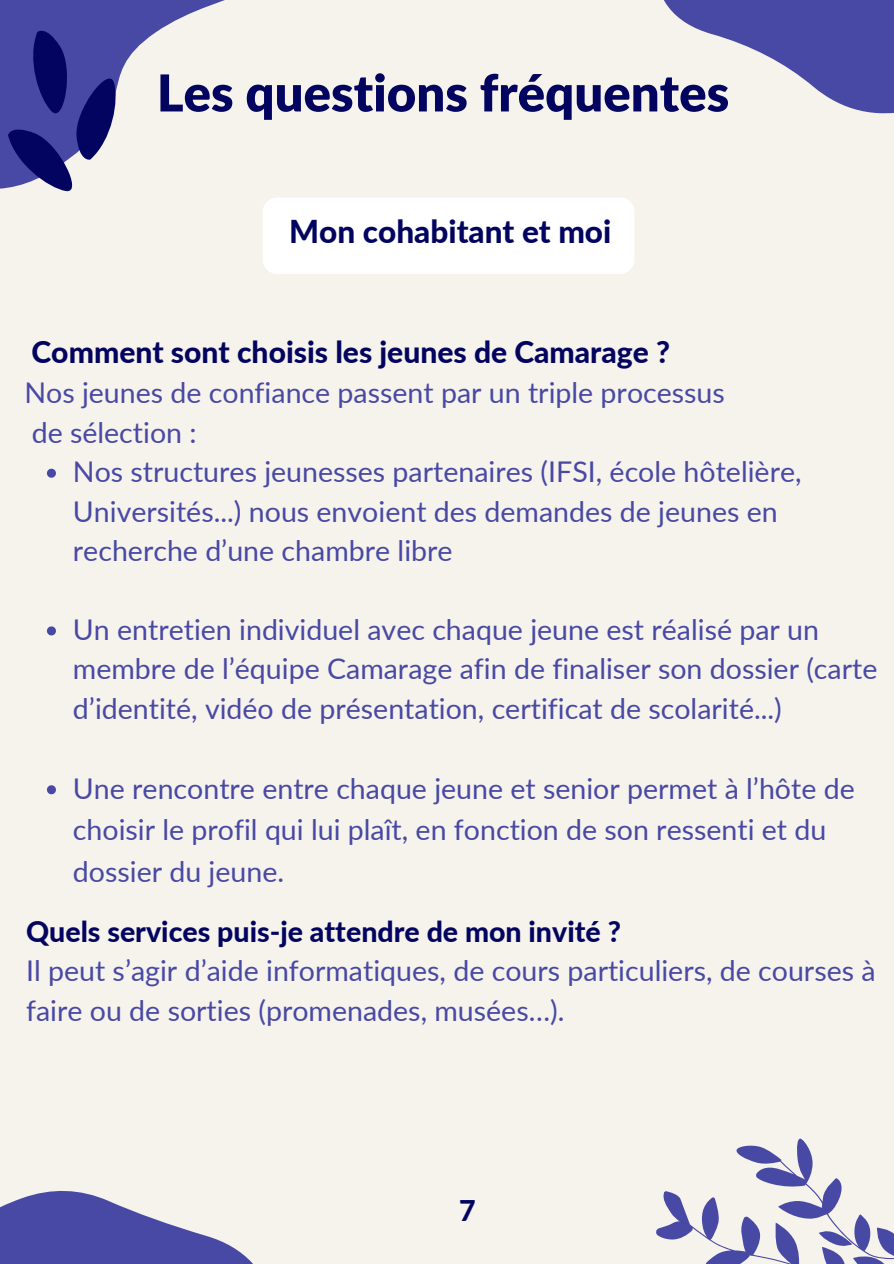
<style>
.page{position:relative;width:894px;height:1264px;background:#fff}
.page>*{position:absolute;margin:0;border:0;box-sizing:border-box;transform-origin:0 0}
.t1{font:900 50.85px "Lato";color:#030460}
.t2{font:800 31.5px "Lato";color:#030460}
.t3{font:800 30px "Lato";color:#030460}
.t4{font:28.5px/39.5px "Lato";color:#4849a4}
.t5{font:800 28.5px "Lato";color:#030460}
</style>
<div class="page">
<div style="left:0;top:0;width:893px;height:1263px;background:#f6f2ec"></div>
<svg style="left:0;top:0;width:225px;height:189px"></svg>
<svg style="left:2px;top:21px;width:126px;height:171px"></svg>
<svg style="left:664px;top:0;width:229px;height:114px"></svg>
<svg style="left:0;top:1190px;width:252px;height:73px"></svg>
<div style="left:262px;top:197px;width:372px;height:77px;background:#fff;border-radius:14px"></div>
<svg style="left:47px;top:468px;width:9px;height:9px"></svg>
<svg style="left:47px;top:626px;width:9px;height:9px"></svg>
<svg style="left:47px;top:785px;width:9px;height:9px"></svg>
<svg style="left:656px;top:1138px;width:237px;height:125px"></svg>
<p class="t1" style="left:157px;top:61px;width:573px">Les questions fréquentes</p>
<p class="t2" style="left:289px;top:211px;width:323px">Mon cohabitant et moi</p>
<p class="t3" style="left:32px;top:333px;width:640px">Comment sont choisis les jeunes de Camarage ?</p>
<p class="t4" style="left:24px;top:372px;width:701px">Nos jeunes de confiance passent par un triple processus</p>
<p class="t4" style="left:32px;top:412px;width:166px">de sélection :</p>
<p class="t4" style="left:73px;top:451px;width:730px">Nos structures jeunesses partenaires (IFSI, école hôtelière,<br>Universités...) nous envoient des demandes de jeunes en recherche d’une chambre libre</p>
<p class="t4" style="left:73px;top:609px;width:805px">Un entretien individuel avec chaque jeune est réalisé par un membre de l’équipe Camarage afin de finaliser son dossier (carte d’identité, vidéo de présentation, certificat de scolarité...)</p>
<p class="t4" style="left:73px;top:767px;width:783px;line-height:41.7px">Une rencontre entre chaque jeune et senior permet à l’hôte de choisir le profil qui lui plaît, en fonction de son ressenti et du dossier du jeune.</p>
<p class="t5" style="left:26px;top:913px;width:596px">Quels services puis-je attendre de mon invité ?</p>
<p class="t4" style="left:26px;top:950px;width:850px">Il peut s’agir d’aide informatiques, de cours particuliers, de courses à faire ou de sorties (promenades, musées…).</p>
<p class="t5" style="left:459px;top:1192px;width:18px">7</p>
</div>
